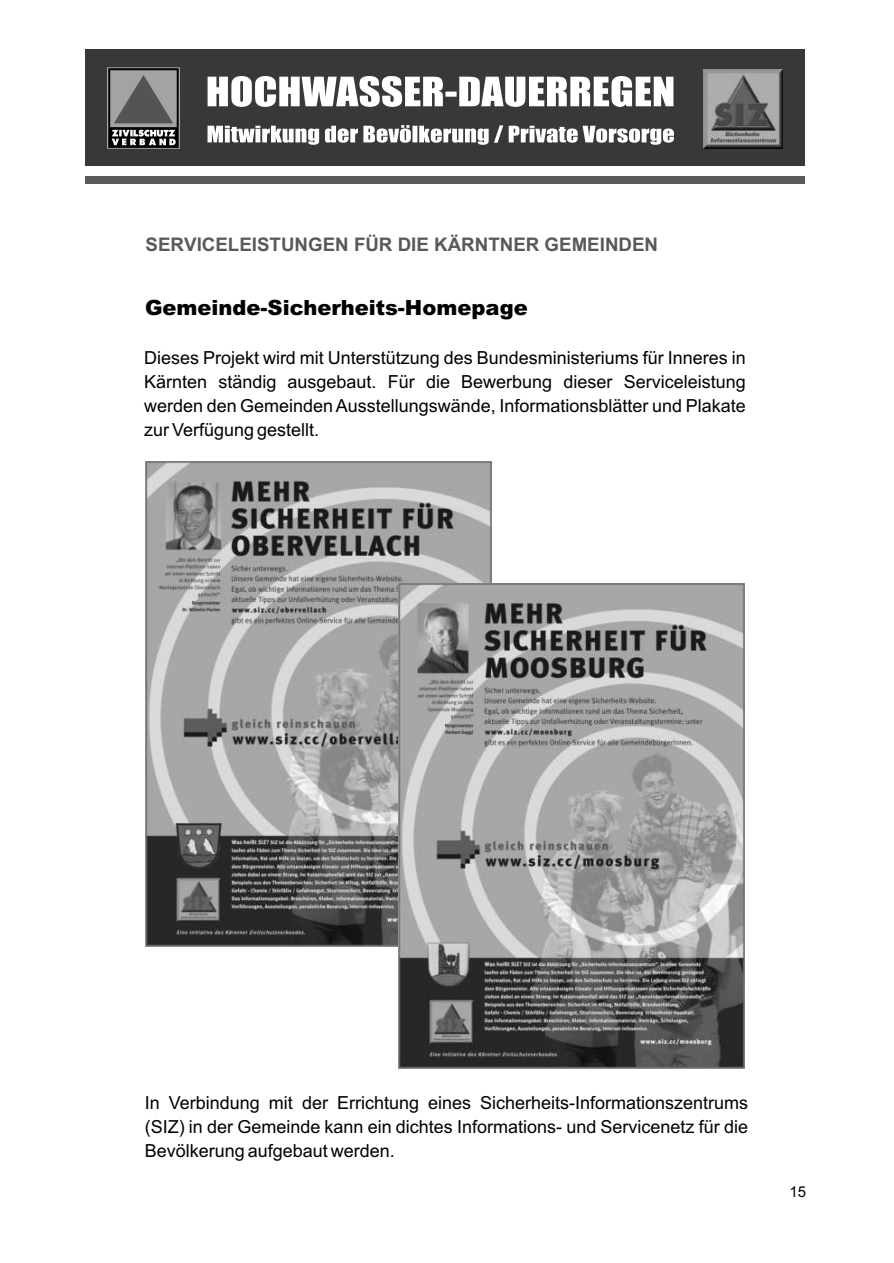
<style>
.page{position:relative;width:894px;height:1263px;background:#fff}
.page>*{position:absolute;margin:0;border:0;box-sizing:border-box;transform-origin:0 0}
.t1{font:900 21px "Arial";color:#000}
.t2{font:700 18.75px "Arial";color:#595959}
.t3{font:18px/24.2px "Arial";color:#000;text-align:justify}
.t4{font:15px "Arial";color:#000}
</style>
<div class="page">
<div style="left:85px;top:49px;width:720px;height:117px;background:#383838"></div>
<svg style="left:107px;top:67px;width:73px;height:82px"></svg>
<div style="left:108px;top:68px;width:71px;height:80px;background:linear-gradient(to right,#000,#000)"></div>
<div style="left:110px;top:70px;width:67px;height:57px;background:#a3a3a3"></div>
<svg style="left:112px;top:130px;width:64px;height:15px"></svg>
<svg style="left:114px;top:75px;width:59px;height:48px"></svg>
<img style="left:704px;top:69px;width:79px;height:79px">
<div style="left:85px;top:176px;width:720px;height:8px;background:#595959"></div>
<svg style="left:208px;top:125px;width:466px;height:20px"></svg>
<svg style="left:208px;top:76px;width:465px;height:31px"></svg>
<img style="left:145px;top:461px;width:347px;height:486px">
<img style="left:398px;top:583px;width:346px;height:486px">
<p class="t2" style="left:146px;top:237px;width:514px">SERVICELEISTUNGEN FÜR DIE KÄRNTNER GEMEINDEN</p>
<p class="t1" style="left:145px;top:300px;width:384px">Gemeinde-Sicherheits-Homepage</p>
<p class="t3" style="left:144px;top:347px;width:603px">Dieses Projekt wird mit Unterstützung des Bundesministeriums für Inneres in Kärnten ständig ausgebaut. Für die Bewerbung dieser Serviceleistung werden den Gemeinden Ausstellungswände, Informationsblätter und Plakate zur Verfügung gestellt.</p>
<p class="t3" style="left:145px;top:1092px;width:605px">In Verbindung mit der Errichtung eines Sicherheits-Informationszentrums (SIZ) in der Gemeinde kann ein dichtes Informations- und Servicenetz für die Bevölkerung aufgebaut werden.</p>
<p class="t4" style="left:789px;top:1186px;width:18px">15</p>
</div>
